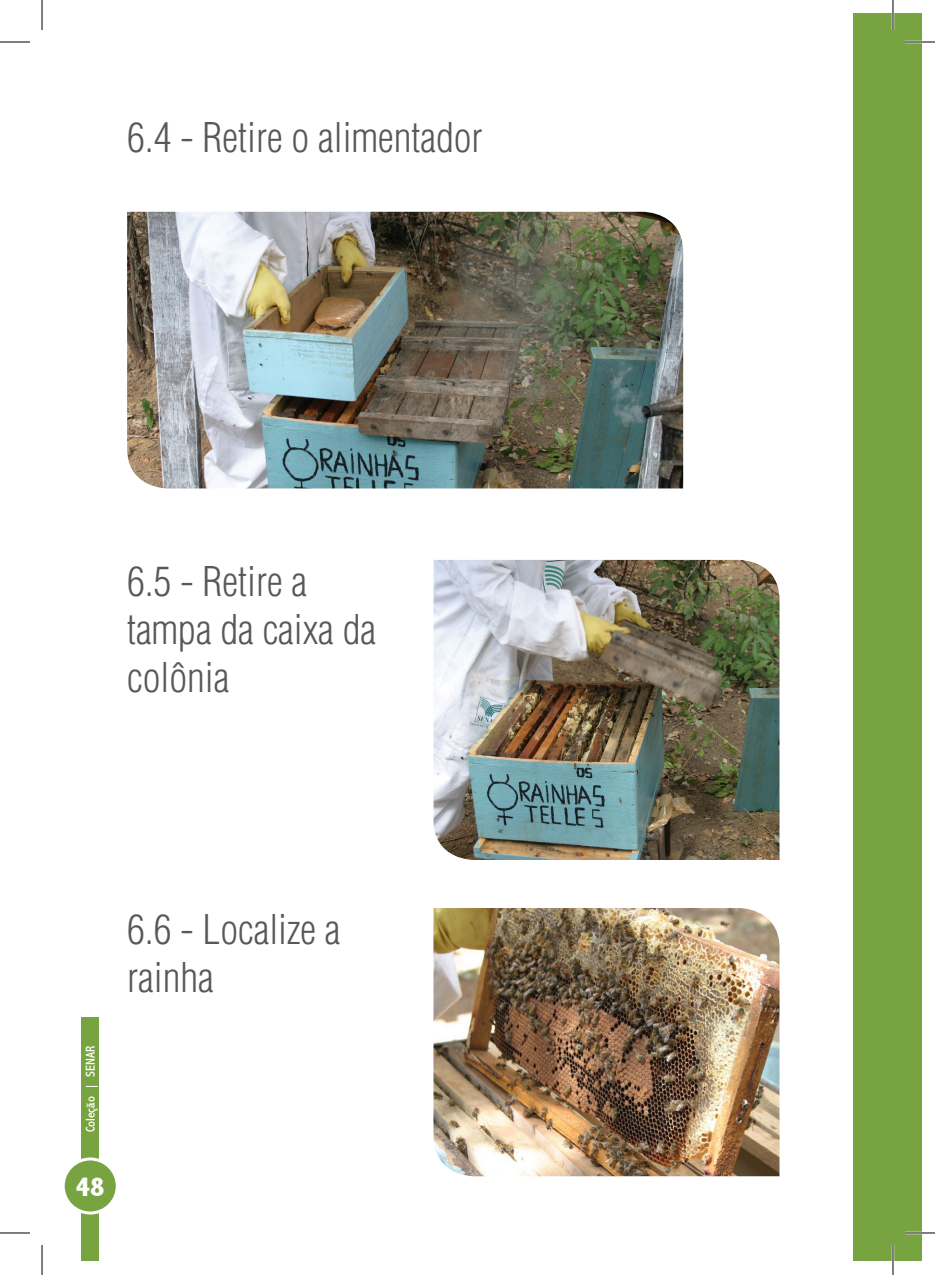
<style>
.page{position:relative;width:935px;height:1275px;background:#fff}
.page>*{position:absolute;margin:0;border:0;box-sizing:border-box;transform-origin:0 0}
.t1{font:300 condensed 40px/48px "Helvetica LT Std";color:#57585a}
.t2{font:800 condensed 28px "Abadi";color:#fff}
.t3{font:condensed 13px "Abadi";color:#fff}
</style>
<div class="page">
<div style="left:82px;top:1017px;width:17px;height:244px;background:#78a341"></div>
<div style="left:63px;top:1159px;width:54px;height:54px;background:#78a341;border-radius:50%"></div>
<div style="left:62px;top:1157px;width:57px;height:57px;border:3px solid #fff;border-radius:50%"></div>
<div style="left:853px;top:14px;width:39px;height:1247px;background:#78a341"></div>
<div style="left:892px;top:14px;width:29px;height:1247px;background:#78a341"></div>
<img style="left:127px;top:212px;width:556px;height:276px">
<img style="left:433px;top:560px;width:346px;height:300px">
<img style="left:433px;top:908px;width:346px;height:268px">
<hr style="left:904px;top:41px;width:30px;height:2px;background:#fff">
<hr style="left:904px;top:1231px;width:30px;height:3px;background:#fff">
<hr style="left:891px;top:0;width:3px;height:30px;background:#fff">
<hr style="left:891px;top:1245px;width:3px;height:30px;background:#fff">
<hr style="left:0;top:42px;width:30px;height:1px;background:#000">
<hr style="left:904px;top:42px;width:30px;height:1px;background:#000">
<hr style="left:0;top:1232px;width:30px;height:1px;background:#000">
<hr style="left:904px;top:1232px;width:30px;height:1px;background:#000">
<hr style="left:42px;top:0;width:1px;height:30px;background:#000">
<hr style="left:42px;top:1245px;width:1px;height:30px;background:#000">
<hr style="left:892px;top:0;width:1px;height:30px;background:#000">
<hr style="left:892px;top:1245px;width:1px;height:30px;background:#000">
<p class="t1" style="left:127px;top:113px;width:357px">6.4 - Retire o alimentador</p>
<p class="t1" style="left:127px;top:557px;width:250px">6.5 - Retire a tampa da caixa da colônia</p>
<p class="t3" style="left:83px;top:1132px;width:88px;rotate:-90deg">Coleção | SENAR</p>
<p class="t2" style="left:76px;top:1170px;width:30px">48</p>
<p class="t1" style="left:127px;top:905px;width:215px">6.6 - Localize a rainha</p>
</div>
